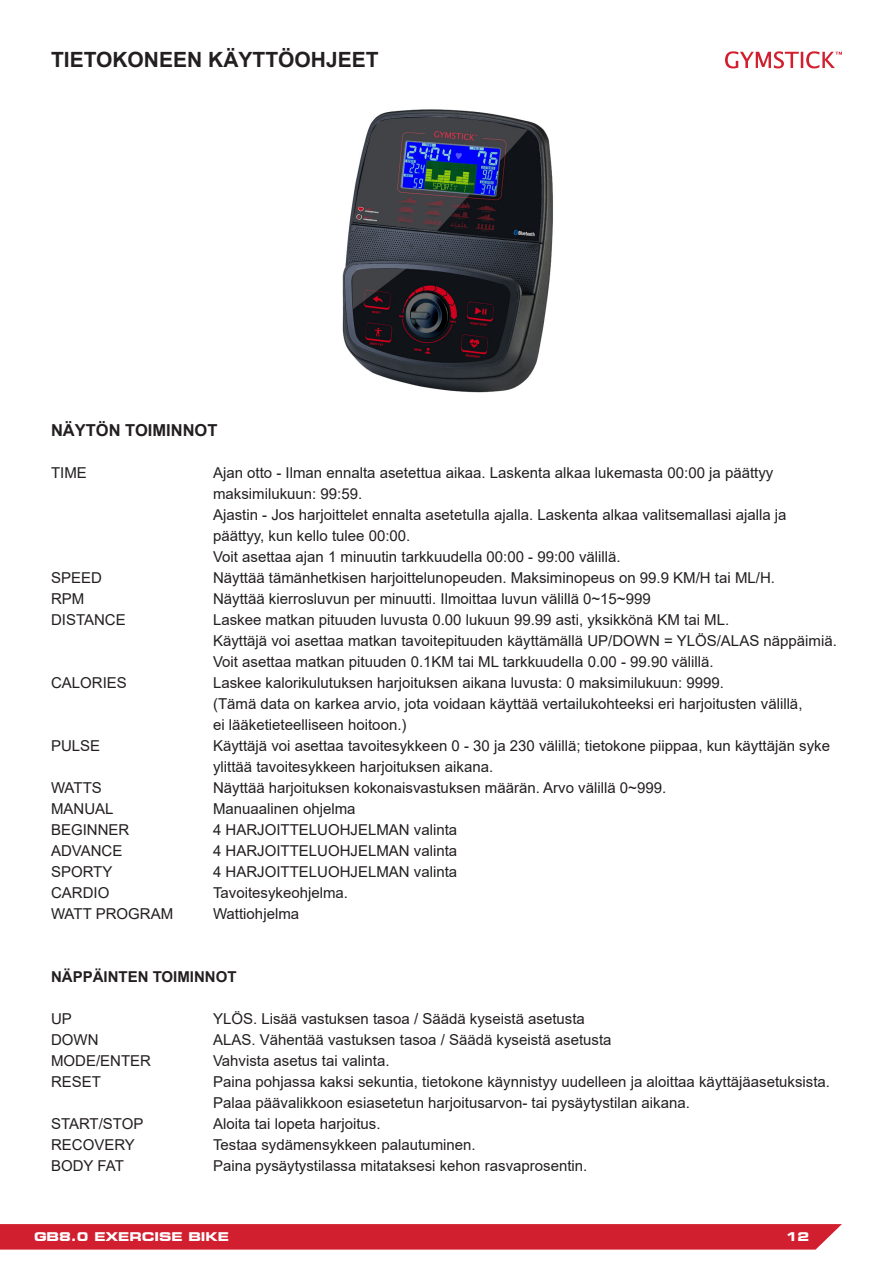
<style>
.page{position:relative;width:893px;height:1263px;background:#fff}
.page>*{position:absolute;margin:0;border:0;box-sizing:border-box;transform-origin:0 0}
.t1{font:700 21px "Arial";color:#231f20}
.t2{font:700 16.5px "Arial";color:#231f20}
.t3{font:15px/21px "Arial";color:#231f20}
.t4{font:700 15px "Arial";color:#231f20}
.t5{font:700 expanded 12px "Square 721 BT";color:#fff}
</style>
<div class="page">
<div style="left:0;top:1224px;width:842px;height:25px;background:#d21f2f"></div>
<svg style="left:725px;top:51px;width:117px;height:17px"></svg>
<img style="left:342px;top:109px;width:211px;height:284px">
<p class="t1" style="left:51px;top:45px;width:329px">TIETOKONEEN KÄYTTÖOHJEET</p>
<p class="t2" style="left:51px;top:419px;width:168px">NÄYTÖN TOIMINNOT</p>
<p class="t3" style="left:51px;top:462px;width:37px">TIME</p>
<p class="t3" style="left:213px;top:462px;width:562px">Ajan otto - Ilman ennalta asetettua aikaa. Laskenta alkaa lukemasta 00:00 ja päättyy</p>
<p class="t3" style="left:213px;top:483px;width:151px">maksimilukuun: 99:59.</p>
<p class="t3" style="left:213px;top:504px;width:575px">Ajastin - Jos harjoittelet ennalta asetetulla ajalla. Laskenta alkaa valitsemallasi ajalla ja</p>
<p class="t3" style="left:213px;top:525px;width:199px">päättyy, kun kello tulee 00:00.</p>
<p class="t3" style="left:213px;top:546px;width:409px">Voit asettaa ajan 1 minuutin tarkkuudella 00:00 - 99:00 välillä.</p>
<p class="t3" style="left:51px;top:567px;width:52px">SPEED</p>
<p class="t3" style="left:213px;top:567px;width:563px">Näyttää tämänhetkisen harjoittelunopeuden. Maksiminopeus on 99.9 KM/H tai ML/H.</p>
<p class="t3" style="left:51px;top:588px;width:35px">RPM</p>
<p class="t3" style="left:213px;top:588px;width:439px">Näyttää kierrosluvun per minuutti. Ilmoittaa luvun välillä 0~15~999</p>
<p class="t3" style="left:51px;top:609px;width:76px">DISTANCE</p>
<p class="t3" style="left:213px;top:609px;width:518px">Laskee matkan pituuden luvusta 0.00 lukuun 99.99 asti, yksikkönä KM tai ML.</p>
<p class="t3" style="left:213px;top:630px;width:625px">Käyttäjä voi asettaa matkan tavoitepituuden käyttämällä UP/DOWN = YLÖS/ALAS näppäimiä.</p>
<p class="t3" style="left:213px;top:651px;width:502px">Voit asettaa matkan pituuden 0.1KM tai ML tarkkuudella 0.00 - 99.90 välillä.</p>
<p class="t3" style="left:51px;top:672px;width:77px">CALORIES</p>
<p class="t3" style="left:213px;top:672px;width:513px">Laskee kalorikulutuksen harjoituksen aikana luvusta: 0 maksimilukuun: 9999.</p>
<p class="t3" style="left:213px;top:693px;width:591px">(Tämä data on karkea arvio, jota voidaan käyttää vertailukohteeksi eri harjoitusten välillä,</p>
<p class="t3" style="left:213px;top:714px;width:195px">ei lääketieteelliseen hoitoon.)</p>
<p class="t3" style="left:51px;top:735px;width:51px">PULSE</p>
<p class="t3" style="left:213px;top:735px;width:618px">Käyttäjä voi asettaa tavoitesykkeen 0 - 30 ja 230 välillä; tietokone piippaa, kun käyttäjän syke ylittää tavoitesykkeen harjoituksen aikana.</p>
<p class="t3" style="left:51px;top:777px;width:52px">WATTS</p>
<p class="t3" style="left:213px;top:777px;width:455px">Näyttää harjoituksen kokonaisvastuksen määrän. Arvo välillä 0~999.</p>
<p class="t3" style="left:51px;top:798px;width:64px">MANUAL</p>
<p class="t3" style="left:213px;top:798px;width:144px">Manuaalinen ohjelma</p>
<p class="t3" style="left:51px;top:819px;width:80px">BEGINNER</p>
<p class="t3" style="left:213px;top:819px;width:246px">4 HARJOITTELUOHJELMAN valinta</p>
<p class="t3" style="left:51px;top:840px;width:73px">ADVANCE</p>
<p class="t3" style="left:213px;top:840px;width:246px">4 HARJOITTELUOHJELMAN valinta</p>
<p class="t3" style="left:51px;top:861px;width:63px">SPORTY</p>
<p class="t3" style="left:213px;top:861px;width:246px">4 HARJOITTELUOHJELMAN valinta</p>
<p class="t3" style="left:51px;top:882px;width:60px">CARDIO</p>
<p class="t3" style="left:213px;top:882px;width:137px">Tavoitesykeohjelma.</p>
<p class="t3" style="left:51px;top:903px;width:124px">WATT PROGRAM</p>
<p class="t3" style="left:213px;top:903px;width:88px">Wattiohjelma</p>
<p class="t4" style="left:51px;top:966px;width:187px">NÄPPÄINTEN TOIMINNOT</p>
<p class="t3" style="left:51px;top:1008px;width:22px">UP</p>
<p class="t3" style="left:213px;top:1008px;width:373px">YLÖS. Lisää vastuksen tasoa / Säädä kyseistä asetusta</p>
<p class="t3" style="left:51px;top:1029px;width:49px">DOWN</p>
<p class="t3" style="left:213px;top:1029px;width:400px">ALAS. Vähentää vastuksen tasoa / Säädä kyseistä asetusta</p>
<p class="t3" style="left:51px;top:1050px;width:102px">MODE/ENTER</p>
<p class="t3" style="left:213px;top:1050px;width:178px">Vahvista asetus tai valinta.</p>
<p class="t3" style="left:51px;top:1071px;width:52px">RESET</p>
<p class="t3" style="left:213px;top:1071px;width:618px">Paina pohjassa kaksi sekuntia, tietokone käynnistyy uudelleen ja aloittaa käyttäjäasetuksista.</p>
<p class="t3" style="left:213px;top:1092px;width:478px">Palaa päävalikkoon esiasetetun harjoitusarvon- tai pysäytystilan aikana.</p>
<p class="t3" style="left:51px;top:1113px;width:94px">START/STOP</p>
<p class="t3" style="left:213px;top:1113px;width:169px">Aloita tai lopeta harjoitus.</p>
<p class="t3" style="left:51px;top:1134px;width:85px">RECOVERY</p>
<p class="t3" style="left:213px;top:1134px;width:264px">Testaa sydämensykkeen palautuminen.</p>
<p class="t3" style="left:51px;top:1155px;width:74px">BODY FAT</p>
<p class="t3" style="left:213px;top:1155px;width:376px">Paina pysäytystilassa mitataksesi kehon rasvaprosentin.</p>
<p class="t5" style="left:34px;top:1230px;width:197px">GB8.0 EXERCISE BIKE</p>
<p class="t5" style="left:786px;top:1230px;width:25px">12</p>
</div>
